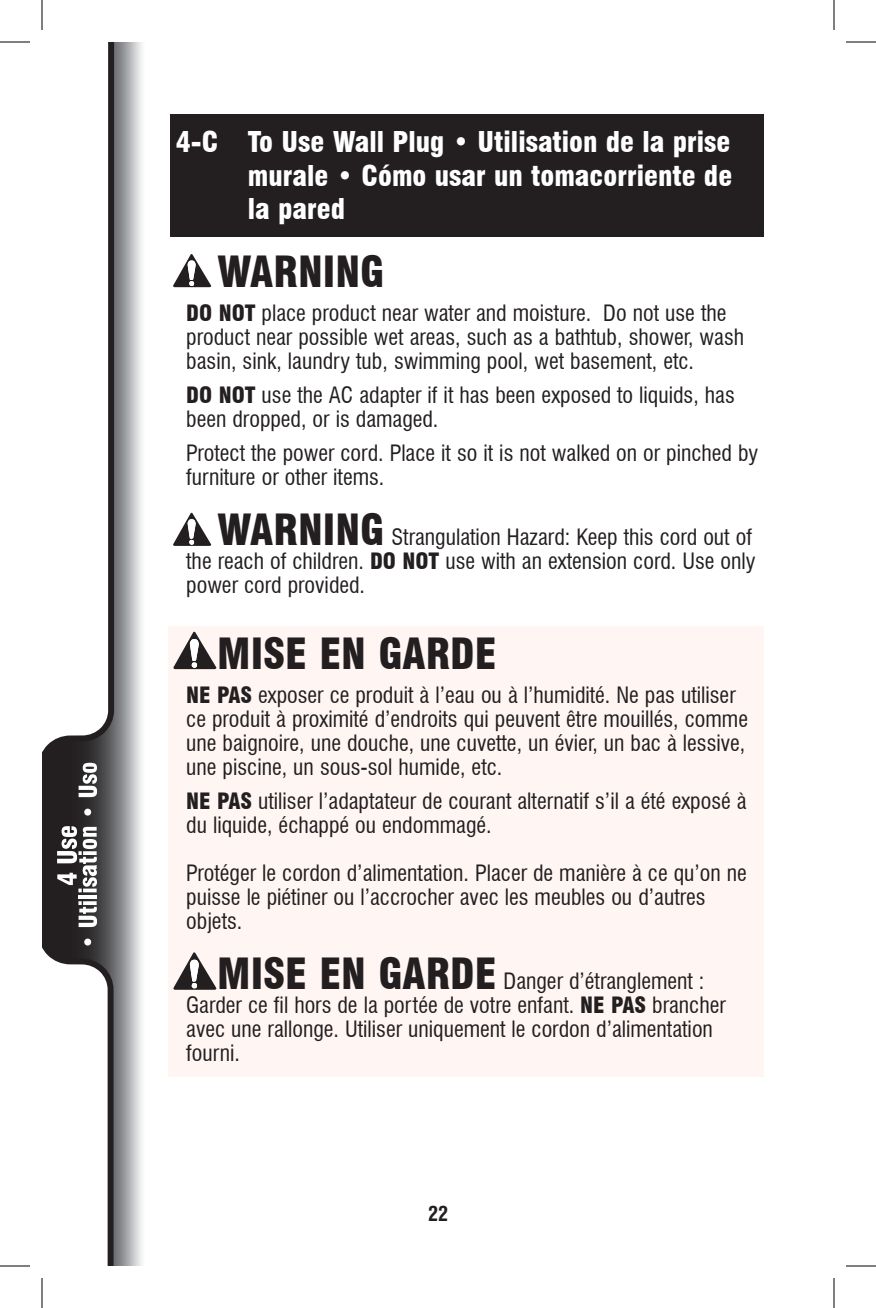
<style>
.page{position:relative;width:876px;height:1308px;background:#fff}
.page>*{position:absolute;margin:0;border:0;box-sizing:border-box;transform-origin:0 0}
.Body{font:900 condensed 42px "Swiss 721 BT";color:#231f20}
.Banner{font:900 condensed 28px/33.6px "Swiss 721 BT";color:#fff;text-align:justify}
.Body_bullet{font:condensed 22px/24px "Swiss 721 BT";color:#231f20}
.t1{font:700 condensed 20px "Swiss 721 BT";color:#231f20}
.s1{font-weight:900}
.s2{font-weight:900;font-size:42px}
</style>
<div class="page">
<img style="left:114px;top:42px;width:28px;height:1224px">
<svg style="left:42px;top:42px;width:72px;height:1224px"></svg>
<svg style="left:84px;top:939px;width:7px;height:7px"></svg>
<svg style="left:78px;top:901px;width:19px;height:26px"></svg>
<hr style="left:79px;top:895px;width:18px;height:4px;background:#fff">
<svg style="left:57px;top:826px;width:40px;height:66px"></svg>
<svg style="left:84px;top:809px;width:7px;height:7px"></svg>
<svg style="left:79px;top:763px;width:18px;height:34px"></svg>
<div style="left:170px;top:114px;width:594px;height:122px;background:#231f20"></div>
<svg style="left:173px;top:254px;width:38px;height:33px"></svg>
<svg style="left:173px;top:513px;width:38px;height:33px"></svg>
<div style="left:168px;top:627px;width:596px;height:450px;background:#fff5f3"></div>
<svg style="left:173px;top:632px;width:44px;height:37px"></svg>
<svg style="left:173px;top:952px;width:44px;height:38px"></svg>
<hr style="left:0;top:42px;width:30px;height:1px;background:#000">
<hr style="left:846px;top:42px;width:30px;height:1px;background:#000">
<hr style="left:0;top:1266px;width:30px;height:1px;background:#000">
<hr style="left:846px;top:1266px;width:30px;height:1px;background:#000">
<hr style="left:42px;top:0;width:1px;height:30px;background:#000">
<hr style="left:42px;top:1278px;width:1px;height:30px;background:#000">
<hr style="left:834px;top:0;width:1px;height:30px;background:#000">
<hr style="left:834px;top:1278px;width:1px;height:30px;background:#000">
<p class="Banner" style="left:248px;top:125px;width:486px;text-indent:-72px">4-C To Use Wall Plug • Utilisation de la prise murale • Cómo usar un tomacorriente de la pared</p>
<p class="Body" style="left:217px;top:246px;width:169px">WARNING</p>
<p class="Body_bullet" style="left:186px;top:301px;width:559px"><span class="s1">DO NOT</span> place product near water and moisture. Do not use the product near possible wet areas, such as a bathtub, shower, wash basin, sink, laundry tub, swimming pool, wet basement, etc.</p>
<p class="Body_bullet" style="left:186px;top:383px;width:550px"><span class="s1">DO NOT</span> use the AC adapter if it has been exposed to liquids, has been dropped, or is damaged.</p>
<p class="Body_bullet" style="left:186px;top:441px;width:574px">Protect the power cord. Place it so it is not walked on or pinched by furniture or other items.</p>
<p class="Body_bullet" style="left:186px;top:525px;width:571px;text-indent:31px"><span class="s2">WARNING</span> Strangulation Hazard: Keep this cord out of the reach of children. <span class="s1">DO NOT</span> use with an extension cord. Use only power cord provided.</p>
<p class="Body" style="left:217px;top:628px;width:281px">MISE EN GARDE</p>
<p class="Body_bullet" style="left:186px;top:683px;width:563px"><span class="s1">NE PAS</span> exposer ce produit à l’eau ou à l’humidité. Ne pas utiliser ce produit à proximité d’endroits qui peuvent être mouillés, comme une baignoire, une douche, une cuvette, un évier, un bac à lessive, une piscine, un sous-sol humide, etc.</p>
<p class="Body_bullet" style="left:186px;top:789px;width:562px"><span class="s1">NE PAS</span> utiliser l’adaptateur de courant alternatif s’il a été exposé à du liquide, échappé ou endommagé.</p>
<p class="Body_bullet" style="left:186px;top:861px;width:562px">Protéger le cordon d’alimentation. Placer de manière à ce qu’on ne puisse le piétiner ou l’accrocher avec les meubles ou d’autres objets.</p>
<p class="Body_bullet" style="left:186px;top:969px;width:541px;text-indent:31px"><span class="s2">MISE EN GARDE</span> Danger d’étranglement :<br>Garder ce fil hors de la portée de votre enfant. <span class="s1">NE PAS</span> brancher avec une rallonge. Utiliser uniquement le cordon d’alimentation fourni.</p>
<p class="t1" style="left:428px;top:1202px;width:21px">22</p>
</div>
